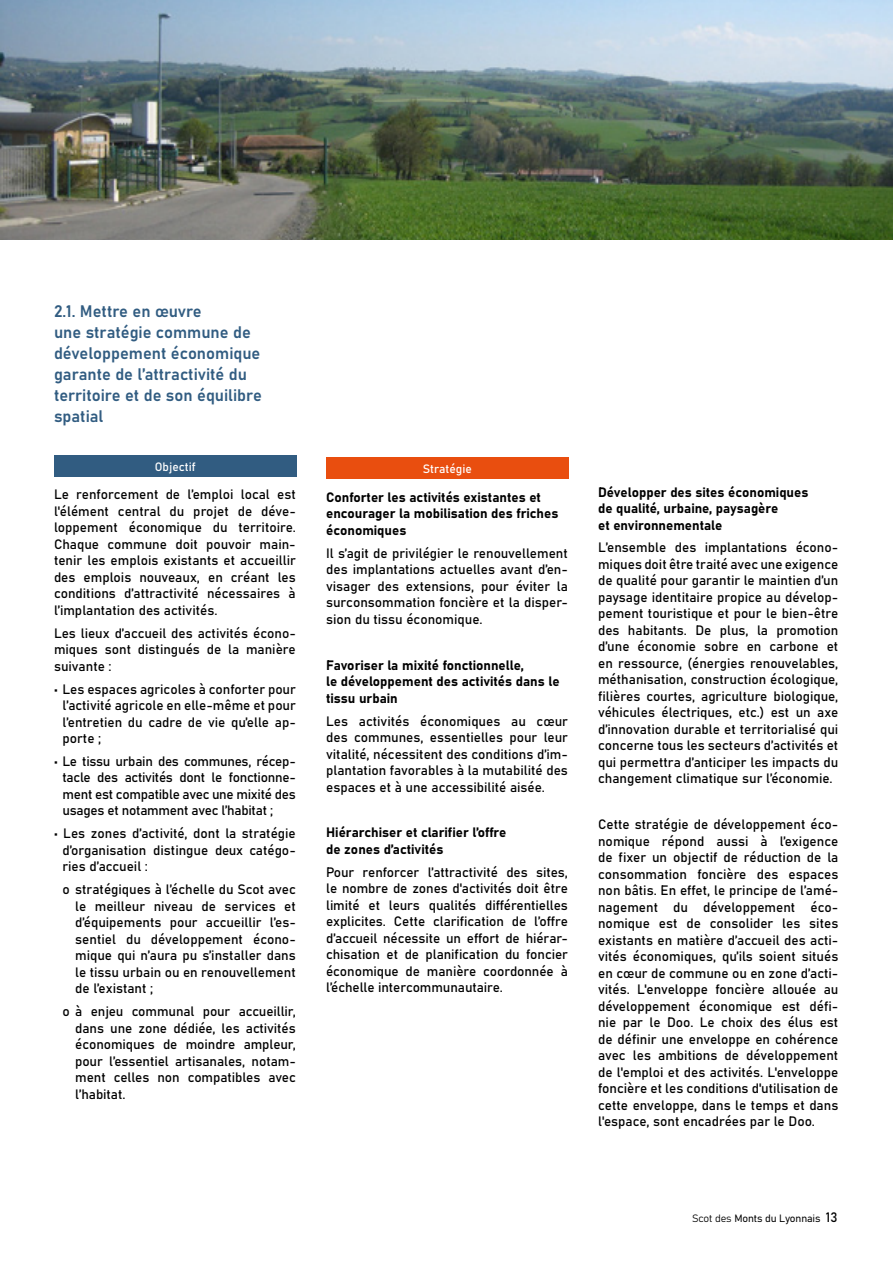
<style>
.page{position:relative;width:893px;height:1263px;background:#fff}
.page>*{position:absolute;margin:0;border:0;box-sizing:border-box;transform-origin:0 0}
.t1{font:16.5px/21px "Bahnschrift";color:#315c81}
.t2{font:13.5px/16.5px "Bahnschrift";color:#000;text-align:justify}
.t3{font:12px "Bahnschrift";color:#fff}
.t4{font:10.5px "Bahnschrift";letter-spacing:-.01em;color:#000}
.s1{font-size:13.5px}
</style>
<div class="page">
<div style="left:54px;top:455px;width:242px;height:21px;background:#315c81"></div>
<div style="left:326px;top:458px;width:242px;height:21px;background:#e94e0f"></div>
<img style="left:0;top:0;width:893px;height:240px">
<p class="t1" style="left:54px;top:301px;width:209px">2.1. Mettre en œuvre<br>une stratégie commune de développement économique garante de l’attractivité du territoire et de son équilibre spatial</p>
<p class="t3" style="left:155px;top:459px;width:42px">Objectif</p>
<p class="t2" style="left:54px;top:486px;width:243px">Le renforcement de l’emploi local est l'élément central du projet de déve&shy;loppement économique du territoire.<br>Chaque commune doit pouvoir main&shy;tenir les emplois existants et accueillir des emplois nouveaux, en créant les conditions d’attractivité nécessaires à l’implantation des activités.</p>
<p class="t2" style="left:54px;top:625px;width:243px">Les lieux d’accueil des activités écono&shy;miques sont distingués de la manière suivante :</p>
<p class="t2" style="left:63px;top:680px;width:235px;text-indent:-9px">• Les espaces agricoles à conforter pour l’activité agricole en elle-même et pour l’entretien du cadre de vie qu’elle ap&shy;porte ;</p>
<p class="t2" style="left:63px;top:753px;width:235px;text-indent:-9px">• Le tissu urbain des communes, récep&shy;tacle des activités dont le fonctionne&shy;ment est compatible avec une mixité des usages et notamment avec l’habitat ;</p>
<p class="t2" style="left:63px;top:825px;width:235px;text-indent:-9px">• Les zones d’activité, dont la stratégie d’organisation distingue deux catégo&shy;ries d’accueil :</p>
<p class="t2" style="left:75px;top:881px;width:222px;text-indent:-13px">o stratégiques à l’échelle du Scot avec le meilleur niveau de services et d’équipements pour accueillir l’es&shy;sentiel du développement écono&shy;mique qui n’aura pu s’installer dans le tissu urbain ou en renouvellement de l’existant ;</p>
<p class="t2" style="left:75px;top:1003px;width:222px;text-indent:-13px">o à enjeu communal pour accueillir, dans une zone dédiée, les activités économiques de moindre ampleur, pour l’essentiel artisanales, notam&shy;ment celles non compatibles avec l’habitat.</p>
<p class="t3" style="left:423px;top:461px;width:51px">Stratégie</p>
<p class="t2" style="left:326px;top:489px;width:234px;text-align:left">Conforter les activités existantes et encourager la mobilisation des friches économiques</p>
<p class="t2" style="left:326px;top:545px;width:243px">Il s’agit de privilégier le renouvellement des implantations actuelles avant d’en&shy;visager des extensions, pour éviter la surconsommation foncière et la disper&shy;sion du tissu économique.</p>
<p class="t2" style="left:326px;top:656px;width:235px;text-align:left">Favoriser la mixité fonctionnelle,<br>le développement des activités dans le tissu urbain</p>
<p class="t2" style="left:326px;top:712px;width:243px">Les activités économiques au cœur des communes, essentielles pour leur vitalité, nécessitent des conditions d’im&shy;plantation favorables à la mutabilité des espaces et à une accessibilité aisée.</p>
<p class="t2" style="left:326px;top:824px;width:182px">Hiérarchiser et clarifier l’offre de zones d’activités</p>
<p class="t2" style="left:326px;top:863px;width:243px">Pour renforcer l’attractivité des sites, le nombre de zones d'activités doit être limité et leurs qualités différentielles explicites. Cette clarification de l’offre d’accueil nécessite un effort de hiérar&shy;chisation et de planification du foncier économique de manière coordonnée à l’échelle intercommunautaire.</p>
<p class="t2" style="left:598px;top:483px;width:212px;text-align:left">Développer des sites économiques de qualité, urbaine, paysagère<br>et environnementale</p>
<p class="t2" style="left:598px;top:539px;width:242px">L’ensemble des implantations écono&shy;miques doit être traité avec une exigence de qualité pour garantir le maintien d’un paysage identitaire propice au dévelop&shy;pement touristique et pour le bien-être des habitants. De plus, la promotion d’une économie sobre en carbone et en ressource, (énergies renouvelables, méthanisation, construction écologique, filières courtes, agriculture biologique, véhicules électriques, etc.) est un axe d’innovation durable et territorialisé qui concerne tous les secteurs d’activités et qui permettra d’anticiper les impacts du changement climatique sur l’économie.</p>
<p class="t2" style="left:598px;top:816px;width:242px">Cette stratégie de développement éco&shy;nomique répond aussi à l’exigence de fixer un objectif de réduction de la consommation foncière des espaces non bâtis. En effet, le principe de l’amé&shy;nagement du développement éco&shy;nomique est de consolider les sites existants en matière d’accueil des acti&shy;vités économiques, qu’ils soient situés en cœur de commune ou en zone d’acti&shy;vités. L'enveloppe foncière allouée au développement économique est défi&shy;nie par le Doo. Le choix des élus est de définir une enveloppe en cohérence avec les ambitions de développement de l'emploi et des activités. L'enveloppe foncière et les conditions d'utilisation de cette enveloppe, dans le temps et dans l'espace, sont encadrées par le Doo.</p>
<p class="t4" style="left:692px;top:1212px;width:147px">Scot des Monts du Lyonnais <span class="s1">13</span></p>
</div>
